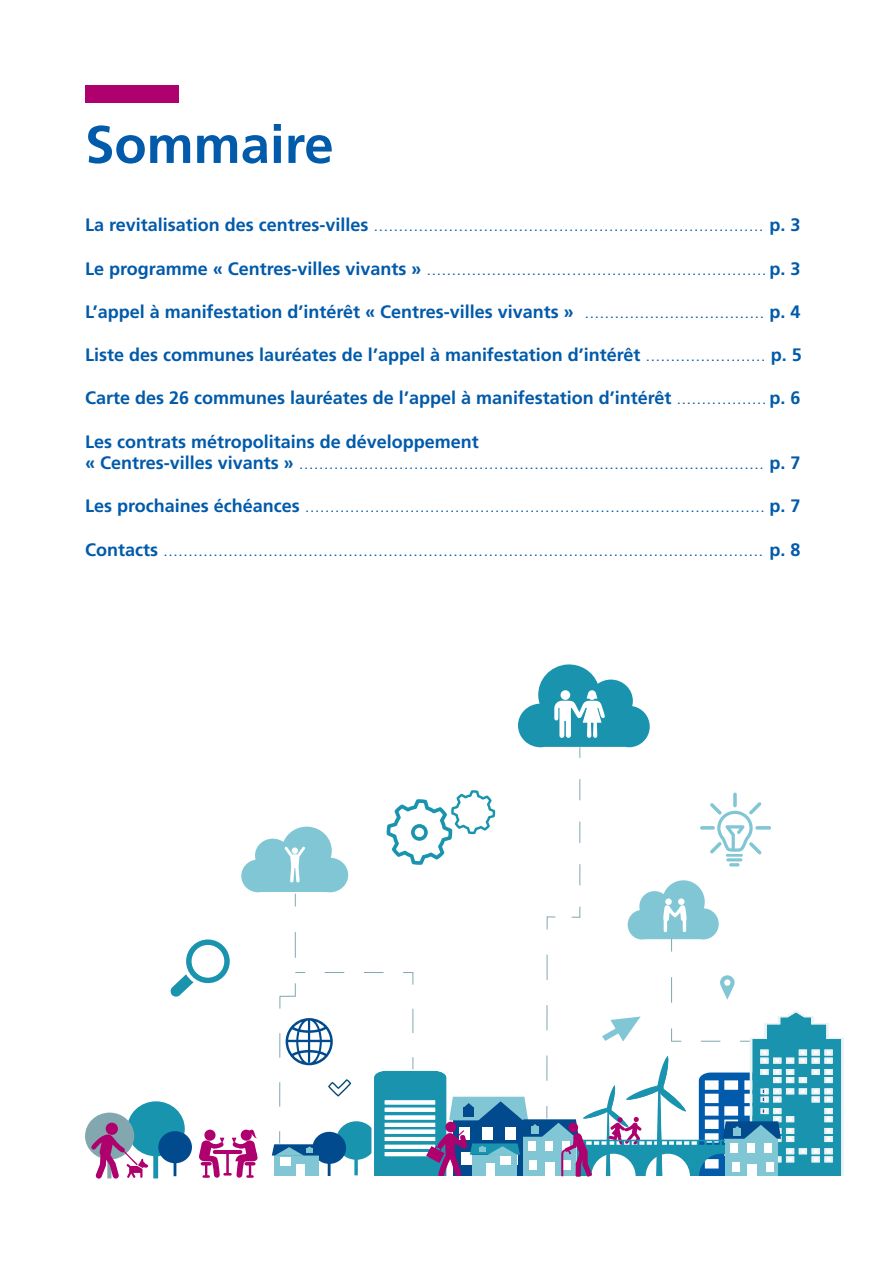
<style>
.page{position:relative;width:893px;height:1263px;background:#fff}
.page>*{position:absolute;margin:0;border:0;box-sizing:border-box;transform-origin:0 0}
.t1{font:700 52.8px "Frutiger LT Com";color:#015aaa}
.t2{font:300 18px "Frutiger LT Com";color:#015aaa}
.t3{font:700 18px "Frutiger LT Com";color:#015aaa}
.s1{font-weight:700}
.s2{font-weight:300}
</style>
<div class="page">
<div style="left:85px;top:85px;width:94px;height:17px;background:#af016e"></div>
<div style="left:85px;top:1112px;width:49px;height:47px;background:#82a7ae;border-radius:50%"></div>
<svg style="left:91px;top:664px;width:753px;height:515px"></svg>
<div style="left:292px;top:847px;width:6px;height:7px;background:#fff;border-radius:50%"></div>
<p class="t1" style="left:85px;top:112px;width:250px">Sommaire</p>
<p class="t2" style="left:85px;top:214px;width:717px"><span class="s1">La revitalisation des centres-villes</span> .............................................................................. <span class="s1">p. 3</span></p>
<p class="t2" style="left:85px;top:257px;width:717px"><span class="s1">Le programme « Centres-villes vivants »</span> .................................................................... <span class="s1">p. 3</span></p>
<p class="t3" style="left:85px;top:301px;width:717px">L’appel à manifestation d’intérêt « Centres-villes vivants » <span class="s2">....................................</span> p. 4</p>
<p class="t3" style="left:85px;top:344px;width:718px">Liste des communes lauréates de l’appel à manifestation d’intérêt <span class="s2">........................</span> p. 5</p>
<p class="t3" style="left:85px;top:387px;width:717px">Carte des 26 communes lauréates de l’appel à manifestation d’intérêt <span class="s2">..................</span> p. 6</p>
<p class="t3" style="left:85px;top:430px;width:395px">Les contrats métropolitains de développement</p>
<p class="t2" style="left:85px;top:452px;width:717px"><span class="s1">« Centres-villes vivants »</span> ............................................................................................. <span class="s1">p. 7</span></p>
<p class="t2" style="left:85px;top:495px;width:717px"><span class="s1">Les prochaines échéances</span> ............................................................................................ <span class="s1">p. 7</span></p>
<p class="t2" style="left:85px;top:538px;width:717px"><span class="s1">Contacts</span> ........................................................................................................................ <span class="s1">p. 8</span></p>
</div>
